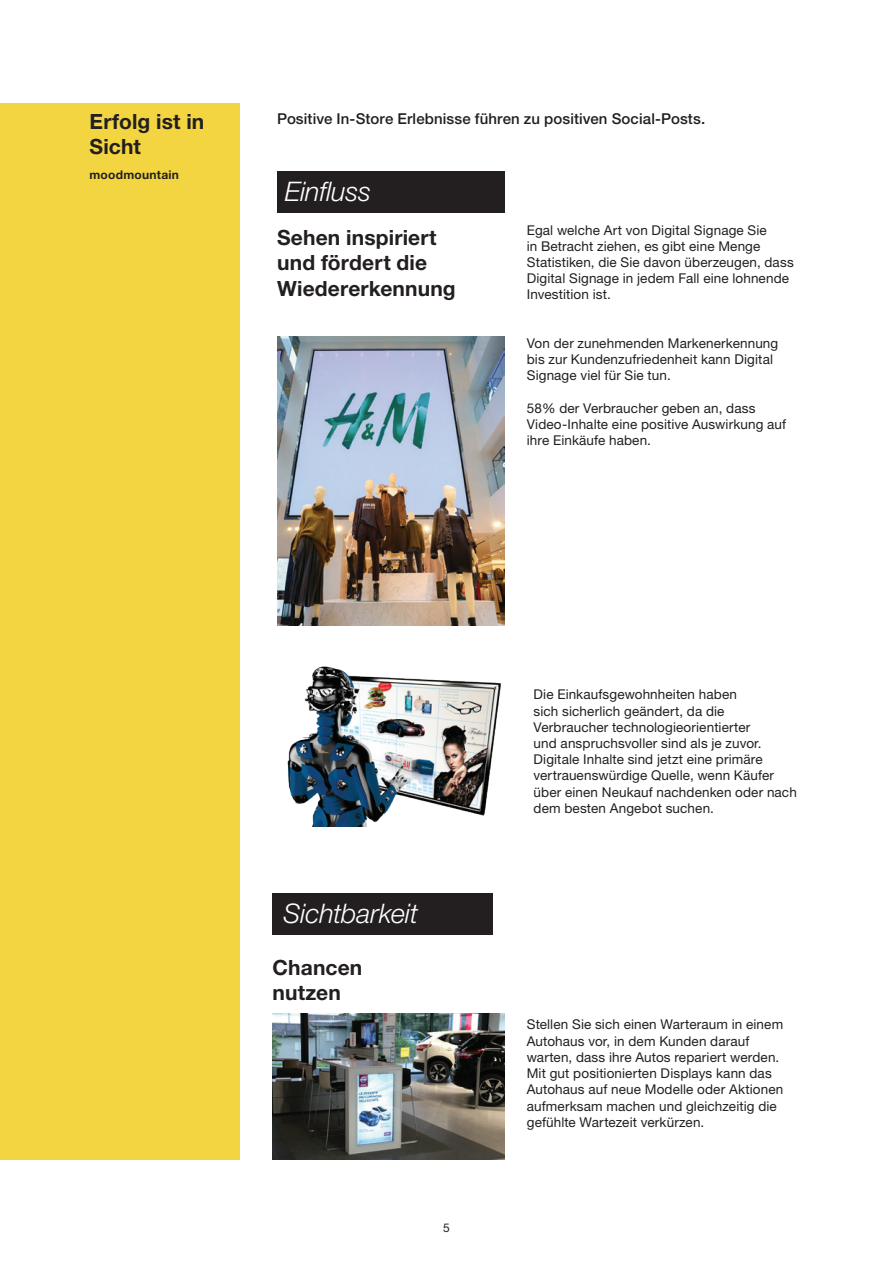
<style>
.page{position:relative;width:893px;height:1263px;background:#fff}
.page>*{position:absolute;margin:0;border:0;box-sizing:border-box;transform-origin:0 0}
.t1{font:italic 300 27px "Helvetica Neue";letter-spacing:-.005em;color:#fff}
.t2{font:700 21px/25.2px "Helvetica Neue";letter-spacing:.005em;color:#231f20}
.t3{font:500 15px "Helvetica Neue";letter-spacing:.005em;color:#231f20}
.t4{font:13.5px/16.2px "Helvetica Neue";letter-spacing:.01em;color:#231f20}
.t5{font:700 12px "Helvetica Neue";letter-spacing:.02em;color:#231f20}
.t6{font:12px "Helvetica Neue";color:#231f20}
</style>
<div class="page">
<div style="left:0;top:103px;width:240px;height:1057px;background:#f3d541"></div>
<div style="left:277px;top:171px;width:227px;height:42px;background:#231f20"></div>
<div style="left:272px;top:893px;width:221px;height:42px;background:#231f20"></div>
<img style="left:277px;top:337px;width:227px;height:289px">
<img style="left:272px;top:1013px;width:232px;height:146px">
<img style="left:287px;top:666px;width:214px;height:161px">
<h2 class="t2" style="left:90px;top:108px;width:116px">Erfolg ist in<br>Sicht</h2>
<p class="t5" style="left:90px;top:168px;width:91px">moodmountain</p>
<p class="t3" style="left:277px;top:110px;width:430px">Positive In-Store Erlebnisse führen zu positiven Social-Posts.</p>
<h1 class="t1" style="left:285px;top:175px;width:88px">Einfluss</h1>
<h2 class="t2" style="left:277px;top:225px;width:180px">Sehen inspiriert und fördert die<br>Wiedererkennung</h2>
<p class="t4" style="left:527px;top:222px;width:268px">Egal welche Art von Digital Signage Sie<br>in Betracht ziehen, es gibt eine Menge Statistiken, die Sie davon überzeugen, dass Digital Signage in jedem Fall eine lohnende Investition ist.</p>
<p class="t4" style="left:527px;top:335px;width:253px">Von der zunehmenden Markenerkennung bis zur Kundenzufriedenheit kann Digital<br>Signage viel für Sie tun.</p>
<p class="t4" style="left:527px;top:400px;width:261px">58% der Verbraucher geben an, dass<br>Video-Inhalte eine positive Auswirkung auf ihre Einkäufe haben.</p>
<h1 class="t1" style="left:283px;top:897px;width:136px">Sichtbarkeit</h1>
<h2 class="t2" style="left:272px;top:954px;width:91px">Chancen nutzen</h2>
<p class="t6" style="left:443px;top:1221px;width:8px">5</p>
<p class="t4" style="left:534px;top:686px;width:265px">Die Einkaufsgewohnheiten haben<br>sich sicherlich geändert, da die Verbraucher technologieorientierter<br>und anspruchsvoller sind als je zuvor.<br>Digitale Inhalte sind jetzt eine primäre vertrauenswürdige Quelle, wenn Käufer über einen Neukauf nachdenken oder nach dem besten Angebot suchen.</p>
<p class="t4" style="left:527px;top:1016px;width:258px">Stellen Sie sich einen Warteraum in einem Autohaus vor, in dem Kunden darauf warten, dass ihre Autos repariert werden.<br>Mit gut positionierten Displays kann das Autohaus auf neue Modelle oder Aktionen aufmerksam machen und gleichzeitig die gefühlte Wartezeit verkürzen.</p>
</div>
